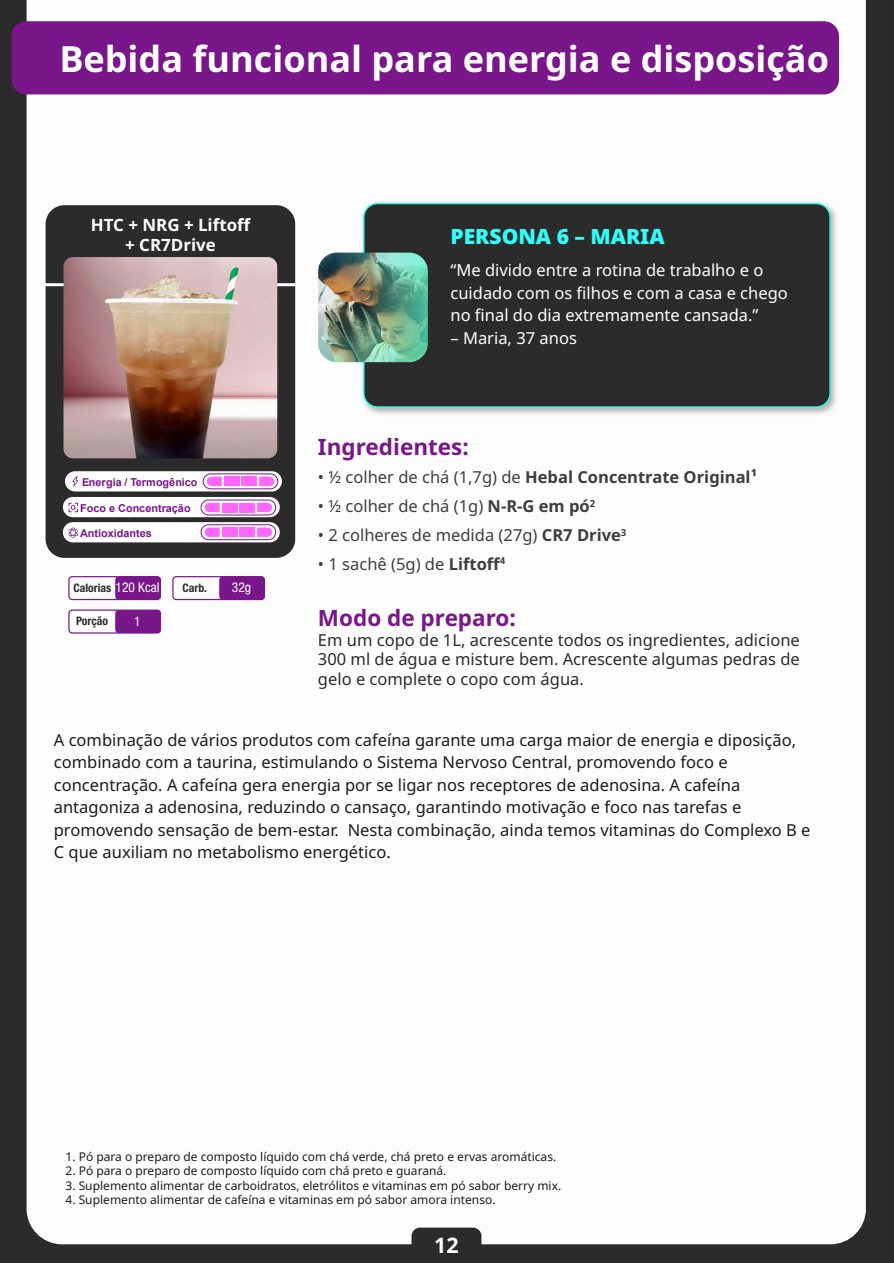
<style>
.page{position:relative;width:894px;height:1263px;background:#fff}
.page>*{position:absolute;margin:0;border:0;box-sizing:border-box;transform-origin:0 0}
.t1{font:700 36px "Noto Sans";color:#fff}
.t2{font:700 22.5px "Noto Sans";color:#78168a}
.t3{font:700 21.45px "Noto Sans";color:#fff}
.t4{font:900 21px "Noto Sans";color:#30fff9}
.t5{font:700 16.95px/20.2px "Noto Sans";color:#fff;text-align:center}
.t6{font:16.5px/22.5px "Noto Sans";color:#1b1b1b}
.t7{font:16.5px/19.8px "Noto Sans";color:#2b2b2b;text-align:justify}
.t8{font:16.5px/22.5px "Noto Sans";color:#fff}
.t9{font:16.5px "Noto Sans";color:#3d3d3b}
.t10{font:700 16.5px "Noto Sans";color:#3d3d3b}
.t11{font:condensed 13.5px "Helvetica Neue LT Std";color:#fff}
.t12{font:12px "Noto Sans";color:#1b1b1b}
.t13{font:700 condensed 11.7px "Helvetica Neue LT Std";color:#2b2b2b}
.t14{font:700 10.8px "Arial";color:#78168a}
.s1{font-weight:400;font-size:13.5px;color:#fff}
.s2{font-weight:400}
.s3{font-weight:700}
</style>
<div class="page">
<div style="left:0;top:0;width:893px;height:1263px;background:#2b2b2b"></div>
<div style="left:27px;top:0;width:838px;height:1244px;background:#fdfdfd"></div>
<div style="left:411px;top:1227px;width:70px;height:34px;background:#2b2b2b;border-radius:8px"></div>
<img style="left:357px;top:196px;width:486px;height:225px">
<div style="left:363px;top:204px;width:466px;height:203px;background:#2b2b2b;border-radius:14px"></div>
<div style="left:363px;top:203px;width:467px;height:205px;border:1px solid #30fff9;border-radius:14px"></div>
<img style="left:318px;top:253px;width:109px;height:109px">
<div style="left:219px;top:577px;width:45px;height:22px;background:#78168a;border-radius:3px"></div>
<div style="left:172px;top:576px;width:93px;height:24px;border:1px solid #78168a;border-radius:3px"></div>
<div style="left:115px;top:577px;width:45px;height:22px;background:#78168a;border-radius:3px"></div>
<div style="left:68px;top:576px;width:93px;height:24px;border:1px solid #78168a;border-radius:3px"></div>
<div style="left:115px;top:610px;width:45px;height:23px;background:#78168a;border-radius:3px"></div>
<div style="left:68px;top:609px;width:93px;height:24px;border:1px solid #78168a;border-radius:3px"></div>
<div style="left:11px;top:21px;width:827px;height:73px;background:#78168a;border-radius:15px"></div>
<div style="left:44px;top:204px;width:253px;height:355px;background:#2b2b2b;border-radius:20px"></div>
<div style="left:42px;top:202px;width:256px;height:359px;border:3px solid #fff;border-radius:20px"></div>
<div style="left:63px;top:497px;width:217px;height:20px;background:#fff;border-radius:10px"></div>
<div style="left:200px;top:499px;width:76px;height:16px;border:1px solid #78168a;border-radius:7px"></div>
<svg style="left:68px;top:503px;width:10px;height:9px"></svg>
<svg style="left:204px;top:503px;width:15px;height:9px"></svg>
<svg style="left:257px;top:503px;width:15px;height:9px"></svg>
<div style="left:239px;top:503px;width:16px;height:9px;background:#f6f"></div>
<div style="left:221px;top:503px;width:16px;height:9px;background:#f6f"></div>
<div style="left:63px;top:522px;width:217px;height:20px;background:#fff;border-radius:10px"></div>
<div style="left:200px;top:524px;width:76px;height:16px;border:1px solid #78168a;border-radius:7px"></div>
<svg style="left:204px;top:527px;width:15px;height:10px"></svg>
<svg style="left:257px;top:527px;width:15px;height:10px"></svg>
<div style="left:239px;top:527px;width:16px;height:10px;background:#f6f"></div>
<div style="left:221px;top:527px;width:16px;height:10px;background:#f6f"></div>
<svg style="left:68px;top:527px;width:10px;height:11px"></svg>
<hr style="left:44px;top:283px;width:251px;height:3px;background:#fff">
<img style="left:63px;top:257px;width:214px;height:201px">
<div style="left:65px;top:471px;width:217px;height:20px;background:#fff;border-radius:10px"></div>
<div style="left:203px;top:473px;width:75px;height:16px;border:1px solid #78168a;border-radius:7px"></div>
<svg style="left:72px;top:476px;width:6px;height:11px"></svg>
<svg style="left:207px;top:477px;width:15px;height:9px"></svg>
<svg style="left:259px;top:477px;width:15px;height:9px"></svg>
<div style="left:241px;top:477px;width:16px;height:9px;background:#f6f"></div>
<div style="left:224px;top:477px;width:15px;height:9px;background:#f6f"></div>
<h1 class="t1" style="left:59px;top:39px;width:770px">Bebida funcional para energia e disposição</h1>
<p class="t5" style="left:91px;top:215px;width:162px">HTC + NRG + Liftoff + CR7Drive</p>
<p class="t14" style="left:82px;top:475px;width:117px">Energia / Termogênico</p>
<p class="t14" style="left:80px;top:501px;width:112px">Foco e Concentração</p>
<p class="t14" style="left:80px;top:525px;width:73px">Antioxidantes</p>
<p class="t13" style="left:73px;top:580px;width:87px">Calorias <span class="s1">120 Kcal</span></p>
<p class="t13" style="left:182px;top:580px;width:26px">Carb.</p>
<p class="t11" style="left:232px;top:580px;width:21px">32g</p>
<p class="t13" style="left:76px;top:614px;width:33px">Porção</p>
<p class="t11" style="left:134px;top:613px;width:8px">1</p>
<p class="t4" style="left:450px;top:224px;width:216px">PERSONA 6 – MARIA</p>
<p class="t8" style="left:450px;top:259px;width:339px">“Me divido entre a rotina de trabalho e o cuidado com os filhos e com a casa e chego no final do dia extremamente cansada.”</p>
<p class="t8" style="left:450px;top:327px;width:128px">– Maria, 37 anos</p>
<h2 class="t2" style="left:318px;top:434px;width:152px">Ingredientes:</h2>
<p class="t10" style="left:318px;top:468px;width:440px"><span class="s2">• ½ colher de chá (1,7g) de</span> Hebal Concentrate Original¹</p>
<p class="t9" style="left:318px;top:497px;width:279px">• ½ colher de chá (1g) <span class="s3">N-R-G em pó</span><sup>2</sup></p>
<p class="t9" style="left:318px;top:526px;width:310px">• 2 colheres de medida (27g) <span class="s3">CR7 Drive</span><sup>3</sup></p>
<p class="t9" style="left:318px;top:554px;width:188px">• 1 sachê (5g) de <span class="s3">Liftoff</span><sup>4</sup></p>
<h2 class="t2" style="left:318px;top:605px;width:199px">Modo de preparo:</h2>
<p class="t7" style="left:318px;top:630px;width:483px">Em um copo de 1L, acrescente todos os ingredientes, adicione 300 ml de água e misture bem. Acrescente algumas pedras de gelo e complete o copo com água.</p>
<p class="t6" style="left:54px;top:729px;width:757px">A combinação de vários produtos com cafeína garante uma carga maior de energia e diposição, combinado com a taurina, estimulando o Sistema Nervoso Central, promovendo foco e concentração. A cafeína gera energia por se ligar nos receptores de adenosina. A cafeína antagoniza a adenosina, reduzindo o cansaço, garantindo motivação e foco nas tarefas e promovendo sensação de bem-estar. Nesta combinação, ainda temos vitaminas do Complexo B e C que auxiliam no metabolismo energético.</p>
<p class="t12" style="left:65px;top:1150px;width:492px">1. Pó para o preparo de composto líquido com chá verde, chá preto e ervas aromáticas.</p>
<p class="t12" style="left:65px;top:1164px;width:382px">2. Pó para o preparo de composto líquido com chá preto e guaraná.</p>
<p class="t12" style="left:65px;top:1178px;width:497px">3. Suplemento alimentar de carboidratos, eletrólitos e vitaminas em pó sabor berry mix.</p>
<p class="t12" style="left:65px;top:1193px;width:431px">4. Suplemento alimentar de cafeína e vitaminas em pó sabor amora intenso.</p>
<h3 class="t3" style="left:434px;top:1233px;width:26px">12</h3>
</div>
